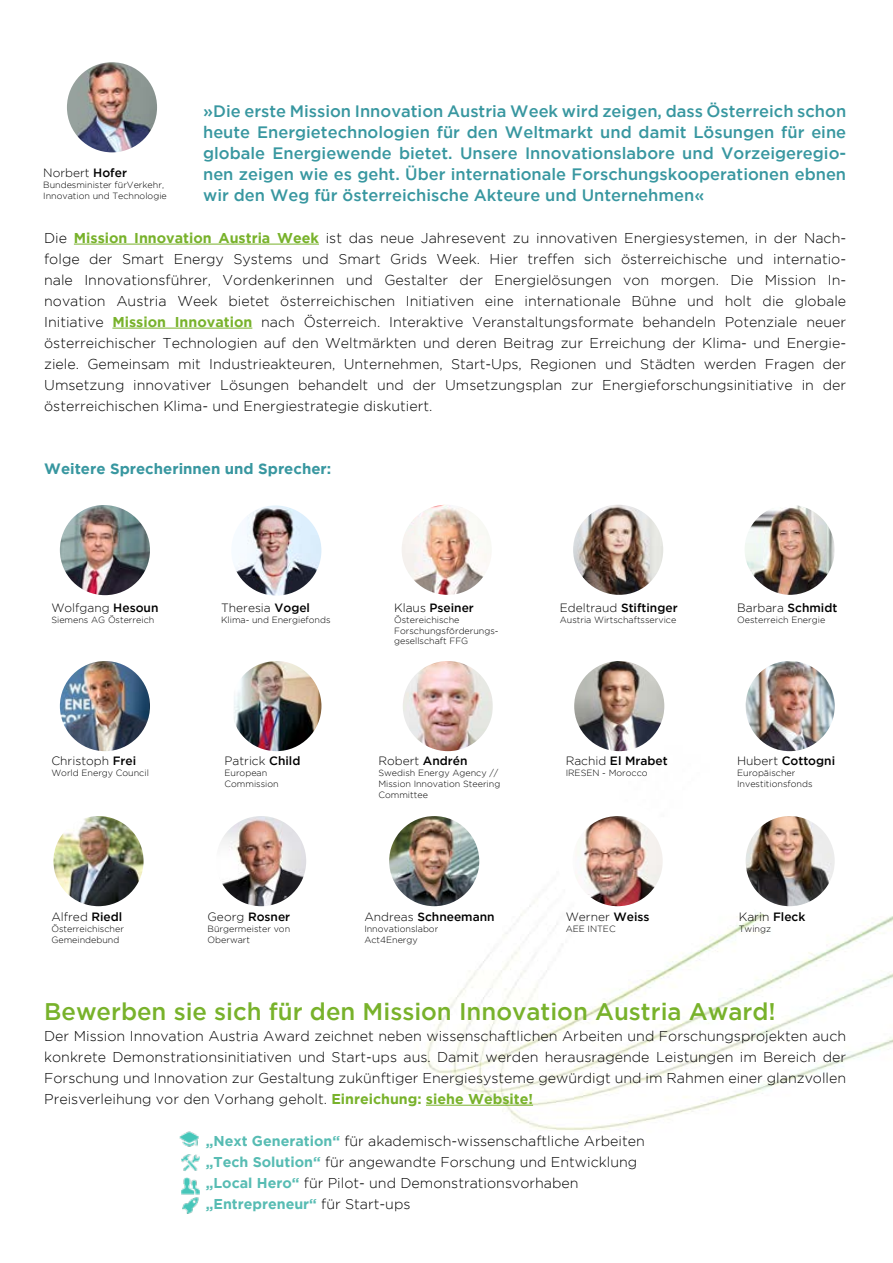
<style>
.page{position:relative;width:893px;height:1263px;background:#fff}
.page>*{position:absolute;margin:0;border:0;box-sizing:border-box;transform-origin:0 0}
.t1{font:500 24px "Gotham";color:#78b22b}
.t2{font:500 16.5px/21px "Gotham";color:#3897a0;text-align:justify}
.t3{font:700 15px "Gotham";color:#3897a0}
.t4{font:300 14.25px/21px "Gotham";color:#000;text-align:justify}
.t5{font:300 12px "Gotham";color:#000}
.t6{font:500 12px "Gotham";color:#000}
.t7{font:300 9px/10.8px "Gotham";color:#000}
.s1{font-weight:700;color:#78b22b}
.s2{font-weight:500}
.s3{font-weight:300}
.s4{font-weight:700;color:#57bcb3}
</style>
<div class="page">
<img style="left:73px;top:243px;width:820px;height:952px">
<img style="left:224px;top:499px;width:105px;height:104px">
<div style="left:217px;top:491px;width:119px;height:119px;border:14px solid #fff;border-radius:50%"></div>
<img style="left:396px;top:499px;width:101px;height:101px">
<div style="left:387px;top:490px;width:119px;height:119px;border:14px solid #fff;border-radius:50%"></div>
<img style="left:566px;top:502px;width:104px;height:100px">
<div style="left:559px;top:490px;width:119px;height:119px;border:14px solid #fff;border-radius:50%"></div>
<img style="left:53px;top:498px;width:104px;height:104px;border-radius:52px">
<div style="left:45px;top:491px;width:119px;height:119px;border:14px solid #fff;border-radius:50%"></div>
<img style="left:60px;top:657px;width:96px;height:98px">
<div style="left:45px;top:647px;width:119px;height:118px;border:14px solid #fff;border-radius:50%"></div>
<img style="left:738px;top:497px;width:103px;height:105px">
<div style="left:730px;top:490px;width:119px;height:119px;border:14px solid #fff;border-radius:50%"></div>
<img style="left:382px;top:809px;width:104px;height:104px;border-radius:52px">
<div style="left:375px;top:802px;width:119px;height:119px;border:14px solid #fff;border-radius:50%"></div>
<img style="left:565px;top:809px;width:105px;height:104px;border-radius:52px">
<div style="left:558px;top:802px;width:119px;height:119px;border:14px solid #fff;border-radius:50%"></div>
<img style="left:234px;top:660px;width:91px;height:92px">
<div style="left:217px;top:647px;width:119px;height:118px;border:14px solid #fff;border-radius:50%"></div>
<img style="left:742px;top:809px;width:96px;height:104px">
<div style="left:731px;top:802px;width:118px;height:119px;border:14px solid #fff;border-radius:50%"></div>
<img style="left:401px;top:658px;width:92px;height:100px">
<div style="left:388px;top:647px;width:119px;height:118px;border:14px solid #fff;border-radius:50%"></div>
<img style="left:567px;top:655px;width:103px;height:102px">
<div style="left:560px;top:647px;width:119px;height:118px;border:14px solid #fff;border-radius:50%"></div>
<img style="left:54px;top:812px;width:90px;height:101px">
<div style="left:39px;top:802px;width:119px;height:119px;border:14px solid #fff;border-radius:50%"></div>
<img style="left:211px;top:815px;width:98px;height:97px">
<div style="left:202px;top:802px;width:119px;height:119px;border:14px solid #fff;border-radius:50%"></div>
<img style="left:741px;top:660px;width:97px;height:97px">
<div style="left:731px;top:647px;width:118px;height:118px;border:14px solid #fff;border-radius:50%"></div>
<hr style="left:74px;top:244px;width:245px;height:1px;background:#78b22b">
<hr style="left:112px;top:328px;width:140px;height:1px;background:#78b22b">
<img style="left:68px;top:63px;width:88px;height:89px">
<div style="left:53px;top:48px;width:118px;height:119px;border:14px solid #fff;border-radius:50%"></div>
<hr style="left:426px;top:1105px;width:107px;height:1px;background:#78b22b">
<img style="left:180px;top:1129px;width:19px;height:20px">
<img style="left:181px;top:1153px;width:18px;height:18px">
<img style="left:182px;top:1177px;width:18px;height:37px">
<p class="t2" style="left:203px;top:100px;width:645px">»Die erste Mission Innovation Austria Week wird zeigen, dass Österreich schon heute Energietechnologien für den Weltmarkt und damit Lösungen für eine globale Energiewende bietet. Unsere Innovationslabore und Vorzeigeregio&shy;nen zeigen wie es geht. Über internationale Forschungskooperationen ebnen wir den Weg für österreichische Akteure und Unternehmen«</p>
<p class="t4" style="left:44px;top:227px;width:803px">Die <span class="s1">Mission Innovation Austria Week</span> ist das neue Jahresevent zu innovativen Energiesystemen, in der Nach&shy;folge der Smart Energy Systems und Smart Grids Week. Hier treffen sich österreichische und internatio&shy;nale Innovationsführer, Vordenkerinnen und Gestalter der Energielösungen von morgen. Die Mission In&shy;novation Austria Week bietet österreichischen Initiativen eine internationale Bühne und holt die globale Initiative <span class="s1">Mission Innovation</span> nach Österreich. Interaktive Veranstaltungsformate behandeln Potenziale neuer österreichischer Technologien auf den Weltmärkten und deren Beitrag zur Erreichung der Klima- und Energie&shy;ziele. Gemeinsam mit Industrieakteuren, Unternehmen, Start-Ups, Regionen und Städten werden Fragen der Umsetzung innovativer Lösungen behandelt und der Umsetzungsplan zur Energieforschungsinitiative in der österreichischen Klima- und Energiestrategie diskutiert.</p>
<p class="t5" style="left:43px;top:165px;width:85px">Norbert <span class="s2">Hofer</span></p>
<p class="t7" style="left:43px;top:179px;width:125px">Bundesminister fürVerkehr,<br>Innovation und Technologie</p>
<p class="t3" style="left:44px;top:459px;width:289px">Weitere Sprecherinnen und Sprecher:</p>
<p class="t5" style="left:51px;top:600px;width:109px">Wolfgang <span class="s2">Hesoun</span></p>
<p class="t7" style="left:51px;top:614px;width:104px">Siemens AG Österreich</p>
<p class="t5" style="left:221px;top:600px;width:90px">Theresia <span class="s2">Vogel</span></p>
<p class="t7" style="left:221px;top:614px;width:111px">Klima- und Energiefonds</p>
<p class="t6" style="left:394px;top:600px;width:81px"><span class="s3">Klaus</span> Pseiner</p>
<p class="t7" style="left:394px;top:614px;width:106px">Östereichische<br>Forschungsförderungs&shy;gesellschaft FFG</p>
<p class="t6" style="left:560px;top:600px;width:119px"><span class="s3">Edeltraud</span> Stiftinger</p>
<p class="t7" style="left:560px;top:614px;width:118px">Austria Wirtschaftsservice</p>
<p class="t5" style="left:737px;top:600px;width:102px">Barbara <span class="s2">Schmidt</span></p>
<p class="t7" style="left:737px;top:614px;width:90px">Oesterreich Energie</p>
<p class="t5" style="left:51px;top:753px;width:86px">Christoph <span class="s2">Frei</span></p>
<p class="t7" style="left:51px;top:767px;width:99px">World Energy Council</p>
<p class="t5" style="left:224px;top:753px;width:77px">Patrick <span class="s2">Child</span></p>
<p class="t7" style="left:224px;top:767px;width:56px">European<br>Commission</p>
<p class="t5" style="left:378px;top:753px;width:91px">Robert <span class="s2">Andrén</span></p>
<p class="t7" style="left:378px;top:767px;width:123px">Swedish Energy Agency //<br>Mission Innovation Steering<br>Committee</p>
<p class="t6" style="left:566px;top:753px;width:103px"><span class="s3">Rachid</span> El Mrabet</p>
<p class="t7" style="left:566px;top:767px;width:83px">IRESEN - Morocco</p>
<p class="t6" style="left:737px;top:753px;width:99px"><span class="s3">Hubert</span> Cottogni</p>
<p class="t7" style="left:737px;top:767px;width:77px">Europäischer<br>Investitionsfonds</p>
<p class="t5" style="left:51px;top:909px;width:72px">Alfred <span class="s2">Riedl</span></p>
<p class="t7" style="left:51px;top:923px;width:74px">Österreichischer<br>Gemeindebund</p>
<p class="t6" style="left:208px;top:909px;width:84px"><span class="s3">Georg</span> Rosner</p>
<p class="t7" style="left:208px;top:923px;width:84px">Bürgermeister von<br>Oberwart</p>
<p class="t6" style="left:364px;top:909px;width:132px"><span class="s3">Andreas</span> Schneemann</p>
<p class="t7" style="left:364px;top:923px;width:75px">Innovationslabor<br>Act4Energy</p>
<p class="t5" style="left:566px;top:909px;width:85px">Werner <span class="s2">Weiss</span></p>
<p class="t7" style="left:566px;top:923px;width:51px">AEE INTEC</p>
<p class="t5" style="left:739px;top:909px;width:68px">Karin <span class="s2">Fleck</span></p>
<p class="t7" style="left:739px;top:923px;width:34px">Twingz</p>
<h1 class="t1" style="left:44px;top:996px;width:733px">Bewerben sie sich für den Mission Innovation Austria Award!</h1>
<p class="t4" style="left:44px;top:1025px;width:804px">Der Mission Innovation Austria Award zeichnet neben wissenschaftlichen Arbeiten und Forschungsprojekten auch konkrete Demonstrationsinitiativen und Start-ups aus. Damit werden herausragende Leistungen im Bereich der Forschung und Innovation zur Gestaltung zukünftiger Energiesysteme gewürdigt und im Rahmen einer glanzvollen Preisverleihung vor den Vorhang geholt. <span class="s1">Einreichung: siehe Website!</span></p>
<p class="t4" style="left:206px;top:1130px;width:441px;text-align:left"><span class="s4">„Next Generation“</span> für akademisch-wissenschaftliche Arbeiten <span class="s4">„Tech Solution“</span> für angewandte Forschung und Entwicklung <span class="s4">„Local Hero“</span> für Pilot- und Demonstrationsvorhaben <span class="s4">„Entrepreneur“</span> für Start-ups</p>
</div>
